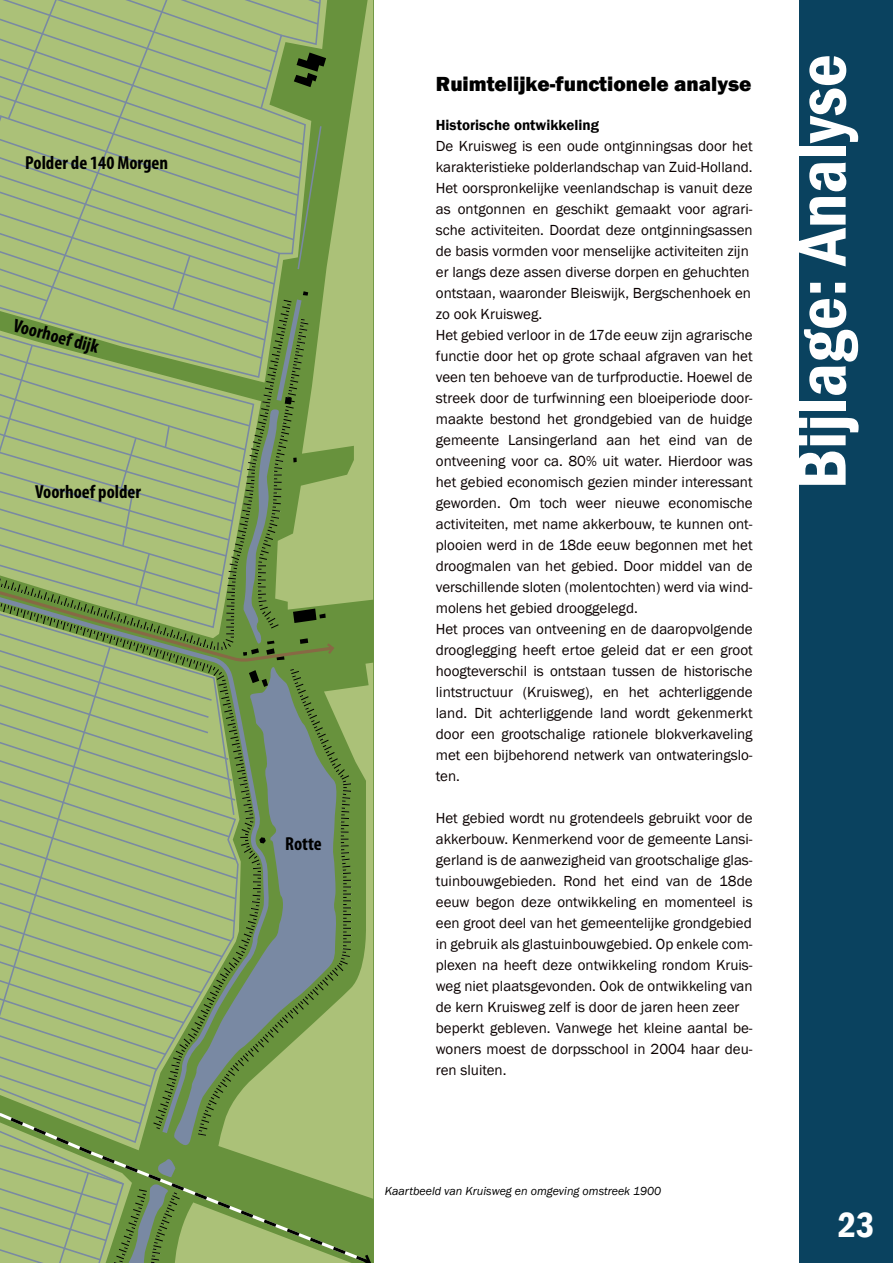
<style>
.page{position:relative;width:893px;height:1263px;background:#fff}
.page>*{position:absolute;margin:0;border:0;box-sizing:border-box;transform-origin:0 0}
.t1{font:600 condensed 72px "Franklin Gothic";color:#fff}
.t2{font:600 condensed 36px "Franklin Gothic";color:#fff}
.t3{font:800 21px "Franklin Gothic";color:#000}
.t4{font:700 condensed 18.9px "Myriad Pro";color:#000}
.t5{font:15px/21px "Franklin Gothic";color:#0a0000}
.t6{font:600 15px "Franklin Gothic";color:#000}
.t7{font:italic 12px "Franklin Gothic";color:#000}
</style>
<div class="page">
<svg style="left:0;top:0;width:373px;height:1263px"></svg>
<div style="left:799px;top:0;width:94px;height:1263px;background:#0a425f"></div>
<p class="t4" style="left:25px;top:150px;width:144px">Polder de 140 Morgen</p>
<p class="t4" style="left:17px;top:313px;width:91px;rotate:15deg">Voorhoef dijk</p>
<p class="t4" style="left:35px;top:480px;width:107px">Voorhoef polder</p>
<p class="t4" style="left:285px;top:832px;width:38px">Rotte</p>
<h3 class="t3" style="left:436px;top:71px;width:317px">Ruimtelijke-functionele analyse</h3>
<p class="t6" style="left:436px;top:116px;width:165px">Historische ontwikkeling</p>
<p class="t5" style="left:436px;top:136px;width:318px">De Kruisweg is een oude ontginningsas door het karakteristieke polderlandschap van Zuid-Holland.<br>Het oorspronkelijke veenlandschap is vanuit deze as ontgonnen en geschikt gemaakt voor agrari&shy;sche activiteiten. Doordat deze ontginningsassen de basis vormden voor menselijke activiteiten zijn er langs deze assen diverse dorpen en gehuchten ontstaan, waaronder Bleiswijk, Bergschenhoek en zo ook Kruisweg.<br>Het gebied verloor in de 17de eeuw zijn agrarische functie door het op grote schaal afgraven van het veen ten behoeve van de turfproductie. Hoewel de streek door de turfwinning een bloeiperiode door&shy;maakte bestond het grondgebied van de huidge gemeente Lansingerland aan het eind van de ontveening voor ca. 80% uit water. Hierdoor was het gebied economisch gezien minder interessant geworden. Om toch weer nieuwe economische activiteiten, met name akkerbouw, te kunnen ont&shy;plooien werd in de 18de eeuw begonnen met het droogmalen van het gebied. Door middel van de verschillende sloten (molentochten) werd via wind&shy;molens het gebied drooggelegd.<br>Het proces van ontveening en de daaropvolgende drooglegging heeft ertoe geleid dat er een groot hoogteverschil is ontstaan tussen de historische lintstructuur (Kruisweg), en het achterliggende land. Dit achterliggende land wordt gekenmerkt door een grootschalige rationele blokverkaveling met een bijbehorend netwerk van ontwateringslo&shy;ten.</p>
<p class="t5" style="left:436px;top:808px;width:318px">Het gebied wordt nu grotendeels gebruikt voor de akkerbouw. Kenmerkend voor de gemeente Lansi&shy;gerland is de aanwezigheid van grootschalige glas&shy;tuinbouwgebieden. Rond het eind van de 18de eeuw begon deze ontwikkeling en momenteel is een groot deel van het gemeentelijke grondgebied in gebruik als glastuinbouwgebied. Op enkele com&shy;plexen na heeft deze ontwikkeling rondom Kruis&shy;weg niet plaatsgevonden. Ook de ontwikkeling van de kern Kruisweg zelf is door de jaren heen zeer beperkt gebleven. Vanwege het kleine aantal be&shy;woners moest de dorpsschool in 2004 haar deu&shy;ren sluiten.</p>
<h1 class="t1" style="left:773px;top:489px;width:437px;rotate:-90deg">Bijlage: Analyse</h1>
<p class="t7" style="left:385px;top:1183px;width:278px">Kaartbeeld van Kruisweg en omgeving omstreek 1900</p>
<h2 class="t2" style="left:838px;top:1201px;width:38px">23</h2>
</div>
